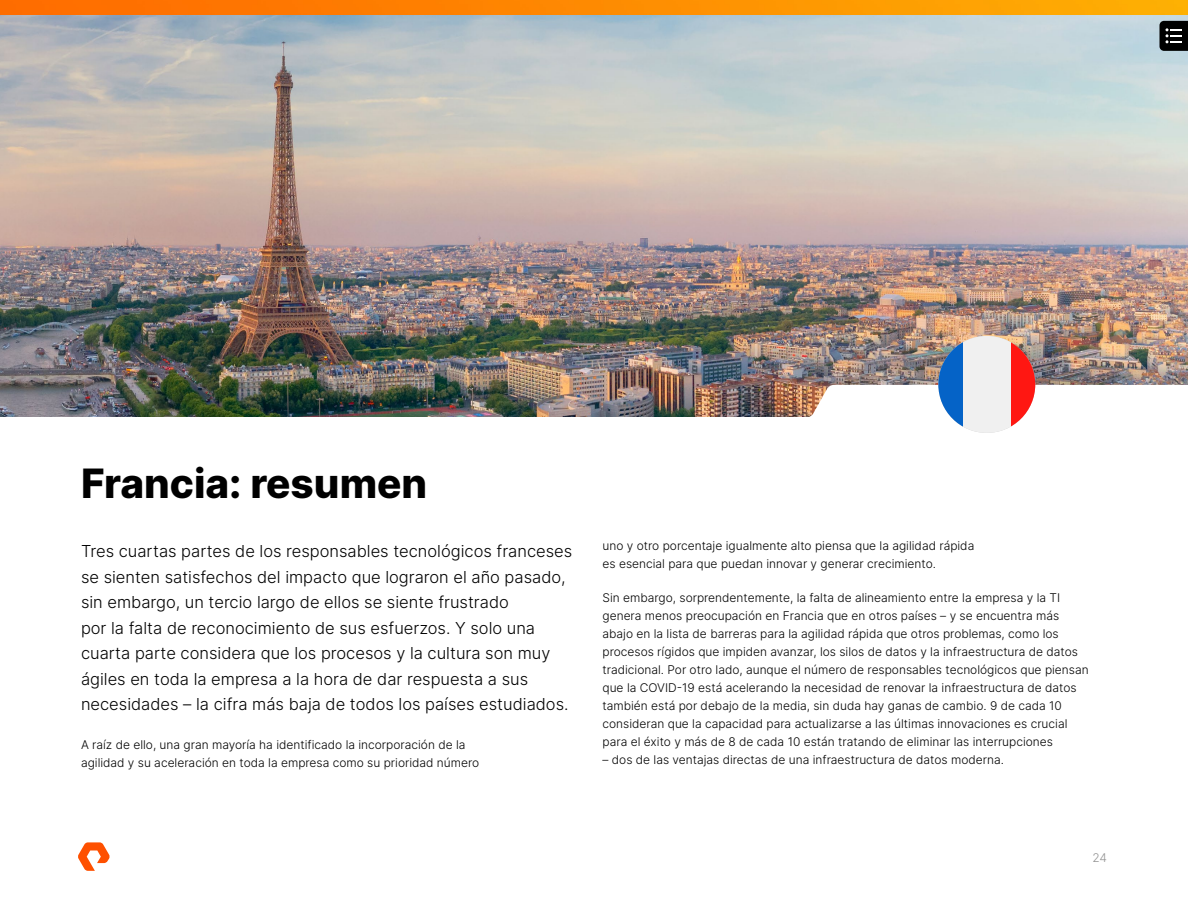
<style>
.page{position:relative;width:1188px;height:918px;background:#fff}
.page>*{position:absolute;margin:0;border:0;box-sizing:border-box;transform-origin:0 0}
.t1{font:800 40.5px "Inter";color:#000}
.t2{font:300 16.5px/25.5px "Inter";color:#000}
.t3{font:300 12px/18px "Inter";color:#000}
.t4{font:300 12px "Inter";color:#919191}
</style>
<div class="page">
<svg style="left:78px;top:842px;width:32px;height:29px"></svg>
<img style="left:0;top:0;width:1188px;height:15px">
<img style="left:0;top:15px;width:1188px;height:370px">
<img style="left:0;top:385px;width:1036px;height:32px">
<svg style="left:1160px;top:21px;width:28px;height:30px"></svg>
<svg style="left:1011px;top:336px;width:24px;height:91px;fill:#ff1712"></svg>
<div style="left:963px;top:336px;width:48px;height:97px;background:#f0f0f0"></div>
<svg style="left:938px;top:336px;width:25px;height:91px;fill:#0563c7"></svg>
<h1 class="t1" style="left:81px;top:454px;width:348px">Francia: resumen</h1>
<p class="t2" style="left:81px;top:539px;width:493px">Tres cuartas partes de los responsables tecnológicos franceses se sienten satisfechos del impacto que lograron el año pasado, sin embargo, un tercio largo de ellos se siente frustrado<br>por la falta de reconocimiento de sus esfuerzos. Y solo una cuarta parte considera que los procesos y la cultura son muy ágiles en toda la empresa a la hora de dar respuesta a sus necesidades – la cifra más baja de todos los países estudiados.</p>
<p class="t3" style="left:81px;top:735px;width:400px">A raíz de ello, una gran mayoría ha identificado la incorporación de la agilidad y su aceleración en toda la empresa como su prioridad número</p>
<p class="t3" style="left:603px;top:536px;width:373px">uno y otro porcentaje igualmente alto piensa que la agilidad rápida es esencial para que puedan innovar y generar crecimiento.</p>
<p class="t3" style="left:603px;top:589px;width:488px">Sin embargo, sorprendentemente, la falta de alineamiento entre la empresa y la TI genera menos preocupación en Francia que en otros países – y se encuentra más abajo en la lista de barreras para la agilidad rápida que otros problemas, como los procesos rígidos que impiden avanzar, los silos de datos y la infraestructura de datos tradicional. Por otro lado, aunque el número de responsables tecnológicos que piensan que la COVID-19 está acelerando la necesidad de renovar la infraestructura de datos también está por debajo de la media, sin duda hay ganas de cambio. 9 de cada 10 consideran que la capacidad para actualizarse a las últimas innovaciones es crucial para el éxito y más de 8 de cada 10 están tratando de eliminar las interrupciones</p>
<p class="t3" style="left:603px;top:751px;width:403px">– dos de las ventajas directas de una infraestructura de datos moderna.</p>
<p class="t4" style="left:1092px;top:850px;width:16px">24</p>
</div>
